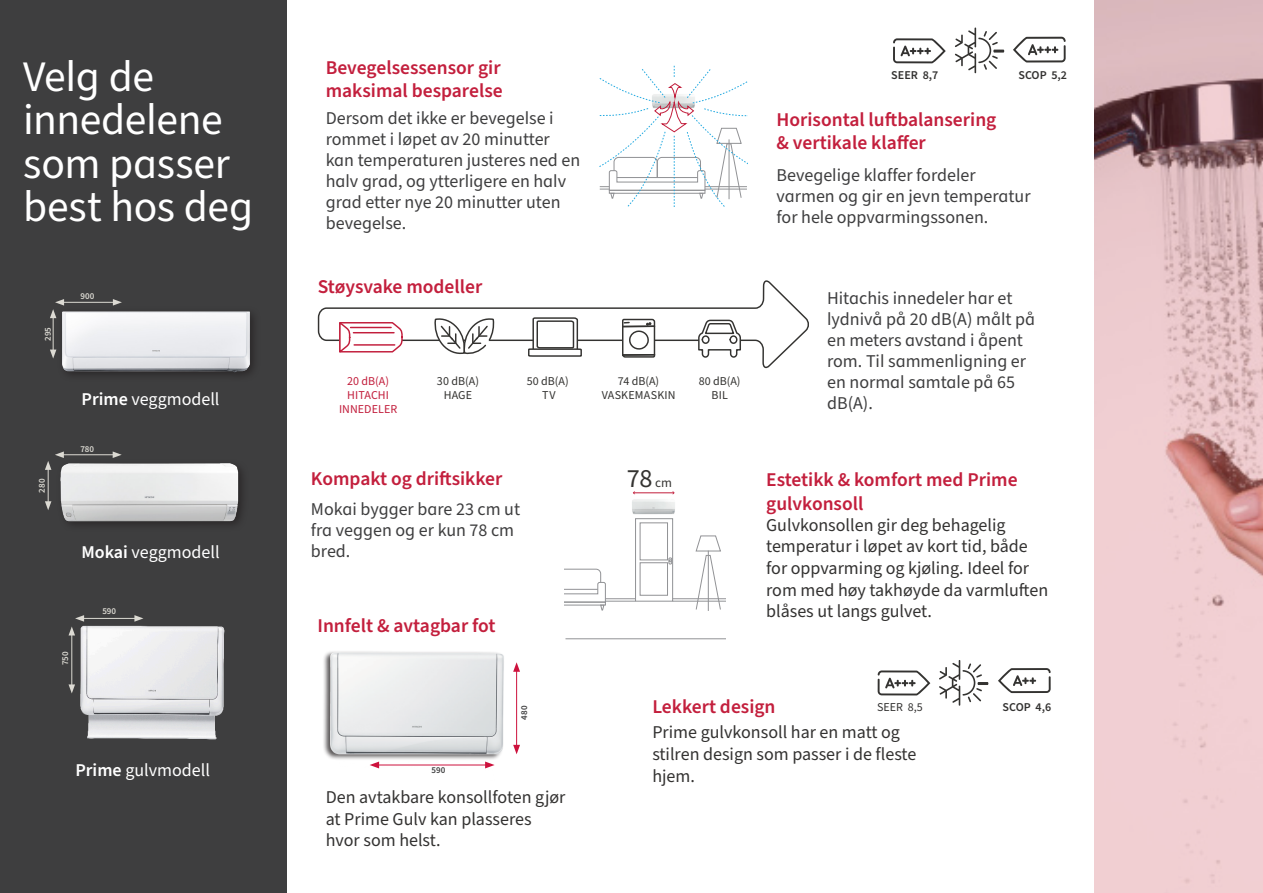
<style>
.page{position:relative;width:1263px;height:893px;background:#fff}
.page>*{position:absolute;margin:0;border:0;box-sizing:border-box;transform-origin:0 0}
.Headline_1_Line{font:43.5px/43.5px "Source Sans Pro";letter-spacing:-.01em;color:#fff}
.t1{font:26.25px "Source Sans Pro";color:#343331}
.t2{font:600 19.5px/23.4px "Source Sans Pro";color:#c31f3d}
.Headline_1_Line-2{font:18px/21px "Source Sans Pro";color:#3e3e3f}
.t3{font:18px/21.6px "Source Sans Pro";color:#333231}
.t4{font:18px "Source Sans Pro";color:#fff}
.Headline_1_Line-3{font:12px/14.4px "Source Sans Pro";letter-spacing:.01em;color:#343331;text-align:center}
.Headline_1_Line-4{font:12px "Source Sans Pro";letter-spacing:.01em;color:#c21e3c}
.t5{font:600 12px "Source Sans Pro";color:#333231}
.t6{font:12px "Source Sans Pro";color:#333231}
.TXT{font:600 9px "Source Sans Pro";color:#dcdad3}
.TXT-2{font:600 9px "Source Sans Pro";letter-spacing:.015em;color:#3e3e3f}
.s1{font-weight:600}
.s2{font-size:13.05px}
</style>
<div class="page">
<div style="left:0;top:0;width:287px;height:893px;background:#3e3e3f"></div>
<img style="left:50px;top:311px;width:204px;height:64px">
<svg style="left:695px;top:535px;width:26px;height:75px"></svg>
<hr style="left:708px;top:555px;width:1px;height:56px;background:#919295">
<hr style="left:673px;top:598px;width:53px;height:1px;background:#919295">
<hr style="left:673px;top:601px;width:53px;height:1px;background:#919295">
<hr style="left:634px;top:492px;width:40px;height:1px;background:#c21e3c">
<hr style="left:605px;top:598px;width:30px;height:1px;background:#919295">
<hr style="left:605px;top:601px;width:30px;height:1px;background:#919295">
<img style="left:632px;top:499px;width:43px;height:15px">
<hr style="left:565px;top:638px;width:161px;height:1px;background:#919295">
<div style="left:635px;top:518px;width:38px;height:84px;border:1px solid #919295"></div>
<div style="left:640px;top:522px;width:28px;height:38px;border:1px solid #919295"></div>
<div style="left:640px;top:562px;width:28px;height:34px;border:1px solid #919295"></div>
<svg style="left:668px;top:558px;width:4px;height:6px"></svg>
<svg style="left:600px;top:65px;width:148px;height:141px"></svg>
<svg style="left:317px;top:280px;width:492px;height:89px"></svg>
<svg style="left:434px;top:318px;width:60px;height:36px"></svg>
<svg style="left:338px;top:321px;width:66px;height:32px"></svg>
<svg style="left:527px;top:317px;width:56px;height:40px"></svg>
<svg style="left:621px;top:318px;width:35px;height:40px"></svg>
<svg style="left:697px;top:319px;width:45px;height:39px"></svg>
<svg style="left:939px;top:660px;width:49px;height:46px"></svg>
<svg style="left:878px;top:670px;width:52px;height:25px"></svg>
<svg style="left:998px;top:668px;width:53px;height:25px"></svg>
<svg style="left:955px;top:28px;width:49px;height:45px"></svg>
<svg style="left:893px;top:38px;width:53px;height:25px"></svg>
<svg style="left:1013px;top:37px;width:53px;height:26px"></svg>
<img style="left:47px;top:451px;width:195px;height:74px">
<svg style="left:1094px;top:0;width:169px;height:893px;background:#debabd"></svg>
<div style="left:259px;top:568px;width:359px;height:228px;background:#fff;opacity:.75"></div>
<hr style="left:516px;top:669px;width:1px;height:78px;background:#cd123d">
<svg style="left:513px;top:662px;width:7px;height:10px"></svg>
<svg style="left:513px;top:745px;width:7px;height:9px"></svg>
<hr style="left:377px;top:765px;width:110px;height:1px;background:#cd123d">
<svg style="left:485px;top:761px;width:10px;height:7px"></svg>
<svg style="left:370px;top:761px;width:9px;height:7px"></svg>
<img style="left:68px;top:600px;width:193px;height:159px">
<hr style="left:72px;top:633px;width:1px;height:54px;background:#dcdad3">
<svg style="left:69px;top:684px;width:6px;height:9px"></svg>
<hr style="left:82px;top:618px;width:55px;height:1px;background:#dcdad3">
<svg style="left:134px;top:615px;width:9px;height:7px"></svg>
<svg style="left:69px;top:615px;width:15px;height:20px"></svg>
<hr style="left:48px;top:467px;width:1px;height:37px;background:#dcdad3">
<svg style="left:45px;top:501px;width:6px;height:9px"></svg>
<hr style="left:61px;top:454px;width:54px;height:1px;background:#dcdad3">
<svg style="left:113px;top:451px;width:9px;height:7px"></svg>
<svg style="left:45px;top:451px;width:19px;height:19px"></svg>
<hr style="left:62px;top:302px;width:53px;height:1px;background:#dcdad3">
<svg style="left:113px;top:299px;width:9px;height:7px"></svg>
<hr style="left:53px;top:316px;width:1px;height:36px;background:#dcdad3">
<svg style="left:50px;top:299px;width:14px;height:19px"></svg>
<svg style="left:50px;top:350px;width:6px;height:9px"></svg>
<p class="Headline_1_Line" style="left:23px;top:56px;width:231px">Velg de innedelene som passer best hos deg</p>
<p class="TXT" style="left:42px;top:341px;width:15px;rotate:-90deg">295</p>
<p class="TXT" style="left:36px;top:492px;width:15px;rotate:-90deg">280</p>
<p class="TXT" style="left:81px;top:290px;width:15px">900</p>
<p class="t4" style="left:82px;top:387px;width:140px"><span class="s1">Prime</span> veggmodell</p>
<p class="TXT" style="left:80px;top:443px;width:15px">780</p>
<p class="t4" style="left:81px;top:540px;width:140px"><span class="s1">Mokai</span> veggmodell</p>
<p class="TXT" style="left:59px;top:665px;width:15px;rotate:-90deg">750</p>
<p class="TXT" style="left:102px;top:605px;width:15px">590</p>
<p class="t4" style="left:75px;top:758px;width:136px"><span class="s1">Prime</span> gulvmodell</p>
<p class="t2" style="left:326px;top:56px;width:176px">Bevegelsessensor gir</p>
<p class="t2" style="left:326px;top:80px;width:178px">maksimal besparelse</p>
<p class="Headline_1_Line-2" style="left:326px;top:108px;width:256px">Dersom det ikke er bevegelse i rommet i løpet av 20 minutter kan temperaturen justeres ned en halv grad, og ytterligere en halv grad etter nye 20 minutter uten bevegelse.</p>
<p class="t2" style="left:318px;top:275px;width:166px">Støysvake modeller</p>
<p class="Headline_1_Line-4" style="left:347px;top:372px;width:43px">20 dB(A)</p>
<p class="Headline_1_Line-4" style="left:347px;top:387px;width:43px">HITACHI</p>
<p class="Headline_1_Line-4" style="left:339px;top:401px;width:60px">INNEDELER</p>
<p class="Headline_1_Line-3" style="left:437px;top:374px;width:44px">30 dB(A)<br>HAGE</p>
<p class="Headline_1_Line-3" style="left:527px;top:374px;width:44px">50 dB(A)</p>
<p class="Headline_1_Line-3" style="left:542px;top:388px;width:15px">TV</p>
<p class="Headline_1_Line-3" style="left:602px;top:374px;width:75px">74 dB(A)<br>VASKEMASKIN</p>
<p class="Headline_1_Line-3" style="left:699px;top:374px;width:43px">80 dB(A)</p>
<p class="Headline_1_Line-3" style="left:711px;top:388px;width:18px">BIL</p>
<p class="t2" style="left:311px;top:467px;width:193px">Kompakt og driftsikker</p>
<p class="t1" style="left:627px;top:460px;width:47px">78 <span class="s2">cm</span></p>
<p class="Headline_1_Line-2" style="left:311px;top:499px;width:211px">Mokai bygger bare 23 cm ut fra veggen og er kun 78 cm bred.</p>
<p class="t2" style="left:317px;top:614px;width:180px">Innfelt &amp; avtagbar fot</p>
<p class="t5" style="left:891px;top:67px;width:49px">SEER 8,7</p>
<p class="t5" style="left:1018px;top:67px;width:50px">SCOP 5,2</p>
<p class="t2" style="left:776px;top:108px;width:221px">Horisontal luftbalansering</p>
<p class="t2" style="left:776px;top:131px;width:151px">&amp; vertikale klaffer</p>
<p class="Headline_1_Line-2" style="left:776px;top:165px;width:256px">Bevegelige klaffer fordeler varmen og gir en jevn temperatur for hele oppvarmingssonen.</p>
<p class="Headline_1_Line-2" style="left:827px;top:288px;width:210px">Hitachis innedeler har et lydnivå på 20 dB(A) målt på en meters avstand i åpent rom. Til sammenligning er en normal samtale på 65 dB(A).</p>
<p class="t2" style="left:766px;top:469px;width:253px">Estetikk &amp; komfort med Prime gulvkonsoll</p>
<p class="t3" style="left:766px;top:515px;width:283px">Gulvkonsollen gir deg behagelig temperatur i løpet av kort tid, både for oppvarming og kjøling. Ideel for rom med høy takhøyde da varmluften blåses ut langs gulvet.</p>
<p class="TXT-2" style="left:431px;top:764px;width:15px">590</p>
<p class="TXT-2" style="left:518px;top:720px;width:16px;rotate:-90deg">480</p>
<p class="t3" style="left:326px;top:787px;width:241px">Den avtakbare konsollfoten gjør</p>
<p class="t3" style="left:326px;top:809px;width:207px">at Prime Gulv kan plasseres</p>
<p class="t3" style="left:326px;top:830px;width:116px">hvor som helst.</p>
<p class="t2" style="left:652px;top:695px;width:125px">Lekkert design</p>
<p class="t3" style="left:652px;top:722px;width:266px">Prime gulvkonsoll har en matt og stilren design som passer i de fleste hjem.</p>
<p class="t6" style="left:877px;top:699px;width:47px">SEER 8,5</p>
<p class="t5" style="left:1003px;top:699px;width:50px">SCOP 4,6</p>
</div>
